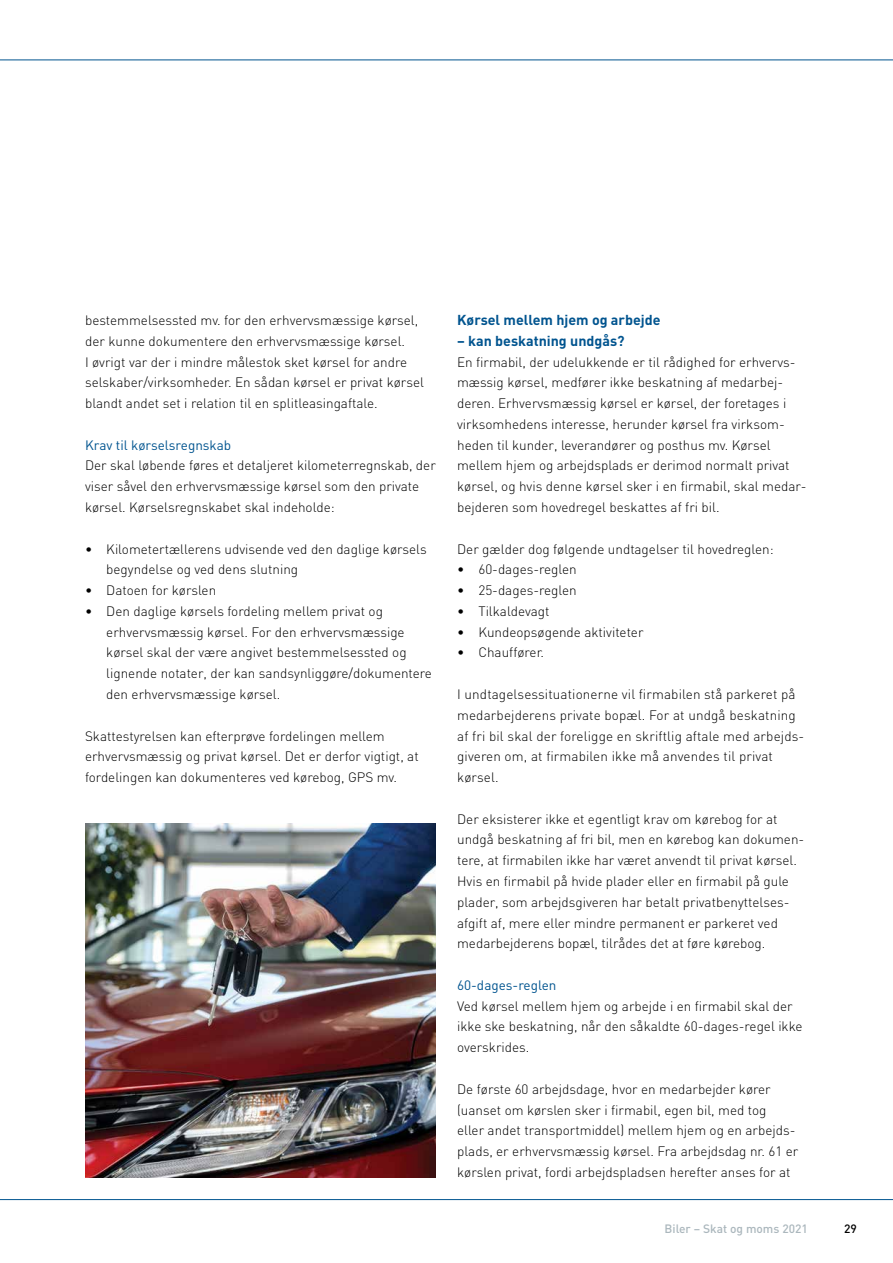
<style>
.page{position:relative;width:893px;height:1263px;background:#fff}
.page>*{position:absolute;margin:0;border:0;box-sizing:border-box;transform-origin:0 0}
.t1{font:700 14.25px "DIN";color:#00548f}
.t2{font:300 13.5px/20.9px "DIN";color:#000}
.t3{font:13.5px "DIN";color:#00548f}
.t4{font:500 12px "DIN";color:#abb7bd}
.t5{font:500 12px "DIN";color:#000}
</style>
<div class="page">
<hr style="left:0;top:60px;width:893px;height:1px;background:#00548f">
<hr style="left:0;top:1199px;width:893px;height:1px;background:#00548f">
<img style="left:85px;top:824px;width:351px;height:354px">
<p class="t2" style="left:85px;top:310px;width:340px">bestemmelsessted mv. for den erhvervsmæssige kørsel, der kunne dokumentere den erhvervsmæssige kørsel.<br>I øvrigt var der i mindre målestok sket kørsel for andre selskaber/virksomheder. En sådan kørsel er privat kørsel blandt andet set i relation til en splitleasingaftale.</p>
<p class="t3" style="left:85px;top:436px;width:148px">Krav til kørselsregnskab</p>
<p class="t2" style="left:85px;top:455px;width:352px">Der skal løbende føres et detaljeret kilometerregnskab, der viser såvel den erhvervsmæssige kørsel som den private kørsel. Kørselsregnskabet skal indeholde:</p>
<p class="t2" style="left:106px;top:538px;width:322px;text-indent:-21px">• Kilometertællerens udvisende ved den daglige kørsels begyndelse og ved dens slutning</p>
<p class="t2" style="left:85px;top:580px;width:133px">• Datoen for kørslen</p>
<p class="t2" style="left:106px;top:600px;width:327px;text-indent:-21px">• Den daglige kørsels fordeling mellem privat og erhvervsmæssig kørsel. For den erhvervsmæssige kørsel skal der være angivet bestemmelsessted og lignende notater, der kan sandsynliggøre/dokumentere den erhvervsmæssige kørsel.</p>
<p class="t2" style="left:85px;top:725px;width:335px">Skattestyrelsen kan efterprøve fordelingen mellem erhvervsmæssig og privat kørsel. Det er derfor vigtigt, at fordelingen kan dokumenteres ved kørebog, GPS mv.</p>
<p class="t1" style="left:457px;top:310px;width:205px">Kørsel mellem hjem og arbejde</p>
<p class="t1" style="left:457px;top:331px;width:169px">– kan beskatning undgås?</p>
<p class="t2" style="left:457px;top:351px;width:351px">En firmabil, der udelukkende er til rådighed for erhvervs&shy;mæssig kørsel, medfører ikke beskatning af medarbej&shy;deren. Erhvervsmæssig kørsel er kørsel, der foretages i virksomhedens interesse, herunder kørsel fra virksom&shy;heden til kunder, leverandører og posthus mv. Kørsel mellem hjem og arbejdsplads er derimod normalt privat kørsel, og hvis denne kørsel sker i en firmabil, skal medar&shy;bejderen som hovedregel beskattes af fri bil.</p>
<p class="t2" style="left:457px;top:538px;width:318px">Der gælder dog følgende undtagelser til hovedreglen:</p>
<p class="t2" style="left:457px;top:559px;width:121px">• 60-dages-reglen</p>
<p class="t2" style="left:457px;top:580px;width:121px">• 25-dages-reglen</p>
<p class="t2" style="left:457px;top:600px;width:94px">• Tilkaldevagt</p>
<p class="t2" style="left:457px;top:621px;width:188px">• Kundeopsøgende aktiviteter</p>
<p class="t2" style="left:457px;top:642px;width:87px">• Chauffører.</p>
<p class="t2" style="left:457px;top:683px;width:349px">I undtagelsessituationerne vil firmabilen stå parkeret på medarbejderens private bopæl. For at undgå beskatning af fri bil skal der foreligge en skriftlig aftale med arbejds&shy;giveren om, at firmabilen ikke må anvendes til privat kørsel.</p>
<p class="t2" style="left:457px;top:808px;width:349px">Der eksisterer ikke et egentligt krav om kørebog for at undgå beskatning af fri bil, men en kørebog kan dokumen&shy;tere, at firmabilen ikke har været anvendt til privat kørsel.<br>Hvis en firmabil på hvide plader eller en firmabil på gule plader, som arbejdsgiveren har betalt privatbenyttelses&shy;afgift af, mere eller mindre permanent er parkeret ved medarbejderens bopæl, tilrådes det at føre kørebog.</p>
<p class="t3" style="left:457px;top:976px;width:101px">60-dages-reglen</p>
<p class="t2" style="left:457px;top:995px;width:347px">Ved kørsel mellem hjem og arbejde i en firmabil skal der ikke ske beskatning, når den såkaldte 60-dages-regel ikke overskrides.</p>
<p class="t2" style="left:457px;top:1078px;width:343px">De første 60 arbejdsdage, hvor en medarbejder kører (uanset om kørslen sker i firmabil, egen bil, med tog<br>eller andet transportmiddel) mellem hjem og en arbejds&shy;plads, er erhvervsmæssig kørsel. Fra arbejdsdag nr. 61 er kørslen privat, fordi arbejdspladsen herefter anses for at</p>
<p class="t4" style="left:665px;top:1220px;width:145px">Biler – Skat og moms 2021</p>
<p class="t5" style="left:844px;top:1220px;width:14px">29</p>
</div>
